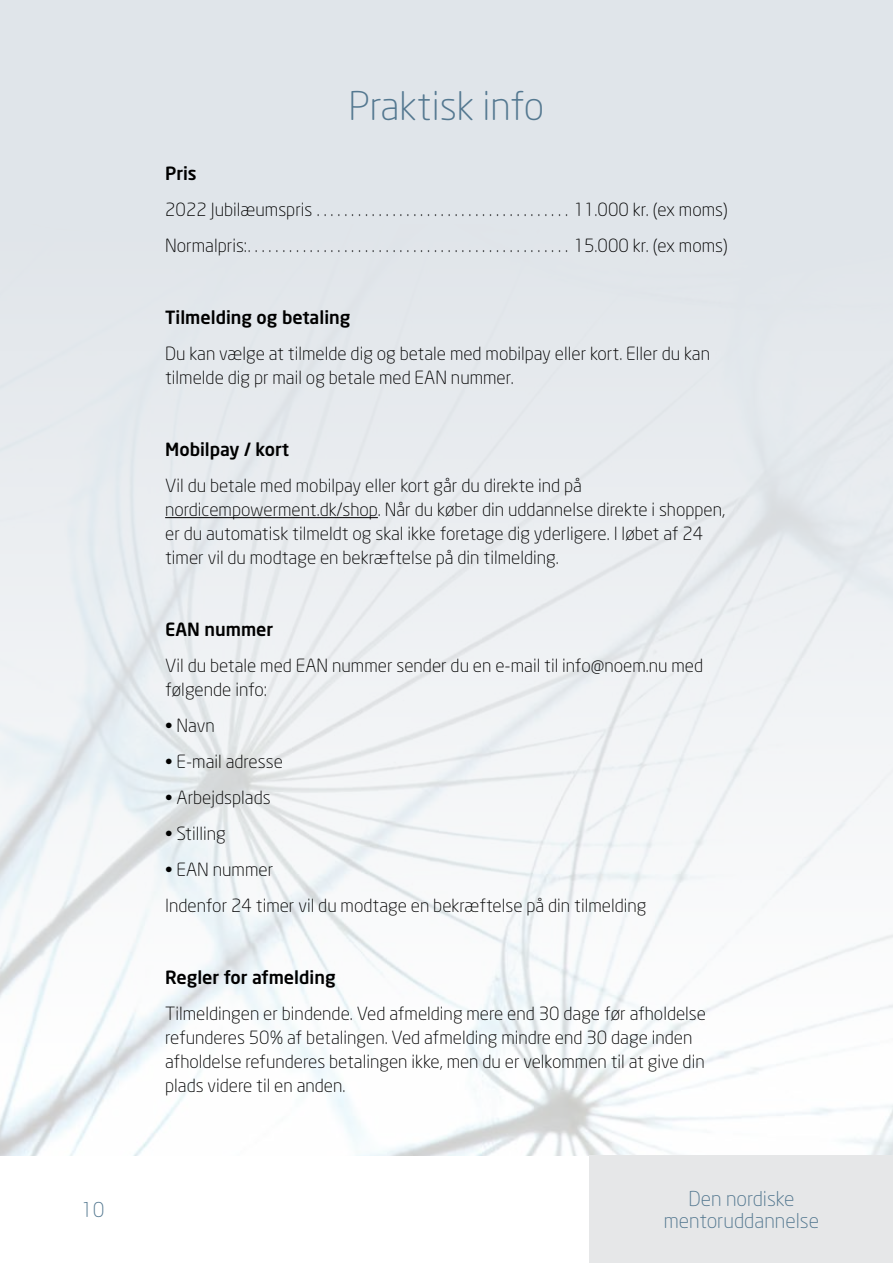
<style>
.page{position:relative;width:893px;height:1263px;background:#fff}
.page>*{position:absolute;margin:0;border:0;box-sizing:border-box;transform-origin:0 0}
.t1{font:300 39px "Neo Sans";color:#547890}
.t2{font:300 20.25px/21.9px "Neo Sans";color:#547890;text-align:center}
.t3{font:300 18px/24px "Neo Sans";color:#000}
.t4{font:500 18px "Neo Sans";color:#000}
</style>
<div class="page">
<div style="left:0;top:0;width:893px;height:1155px;background:#e0e5ea"></div>
<img style="left:0;top:510px;width:893px;height:645px">
<div style="left:589px;top:1155px;width:304px;height:108px;background:#e6e7e8"></div>
<hr style="left:165px;top:517px;width:213px;height:1px;background:#000">
<p class="t2" style="left:81px;top:1199px;width:25px">10</p>
<h1 class="t1" style="left:349px;top:82px;width:197px">Praktisk info</h1>
<p class="t4" style="left:165px;top:162px;width:33px">Pris</p>
<p class="t3" style="left:165px;top:197px;width:149px">2022 Jubilæumspris</p>
<p class="t3" style="left:574px;top:197px;width:156px">11.000 kr. (ex moms)</p>
<p class="t3" style="left:165px;top:233px;width:83px">Normalpris:</p>
<p class="t3" style="left:574px;top:233px;width:156px">15.000 kr. (ex moms)</p>
<p class="t4" style="left:165px;top:306px;width:187px">Tilmelding og betaling</p>
<p class="t3" style="left:165px;top:341px;width:546px">Du kan vælge at tilmelde dig og betale med mobilpay eller kort. Eller du kan tilmelde dig pr mail og betale med EAN nummer.</p>
<p class="t4" style="left:165px;top:438px;width:126px">Mobilpay / kort</p>
<p class="t3" style="left:165px;top:473px;width:561px">Vil du betale med mobilpay eller kort går du direkte ind på nordicempowerment.dk/shop. Når du køber din uddannelse direkte i shoppen, er du automatisk tilmeldt og skal ikke foretage dig yderligere. I løbet af 24 timer vil du modtage en bekræftelse på din tilmelding.</p>
<p class="t4" style="left:165px;top:618px;width:110px">EAN nummer</p>
<p class="t3" style="left:165px;top:653px;width:540px">Vil du betale med EAN nummer sender du en e-mail til info@noem.nu med følgende info:</p>
<p class="t3" style="left:165px;top:713px;width:51px">• Navn</p>
<p class="t3" style="left:165px;top:749px;width:119px">• E-mail adresse</p>
<p class="t3" style="left:165px;top:785px;width:107px">• Arbejdsplads</p>
<p class="t3" style="left:165px;top:821px;width:62px">• Stilling</p>
<p class="t3" style="left:165px;top:851px;width:483px;line-height:36px">• EAN nummer<br>Indenfor 24 timer vil du modtage en bekræftelse på din tilmelding</p>
<p class="t4" style="left:165px;top:966px;width:172px">Regler for afmelding</p>
<p class="t3" style="left:165px;top:1001px;width:542px">Tilmeldingen er bindende. Ved afmelding mere end 30 dage før afholdelse refunderes 50% af betalingen. Ved afmelding mindre end 30 dage inden afholdelse refunderes betalingen ikke, men du er velkommen til at give din plads videre til en anden.</p>
<p class="t2" style="left:664px;top:1188px;width:157px">Den nordiske mentoruddannelse</p>
</div>
